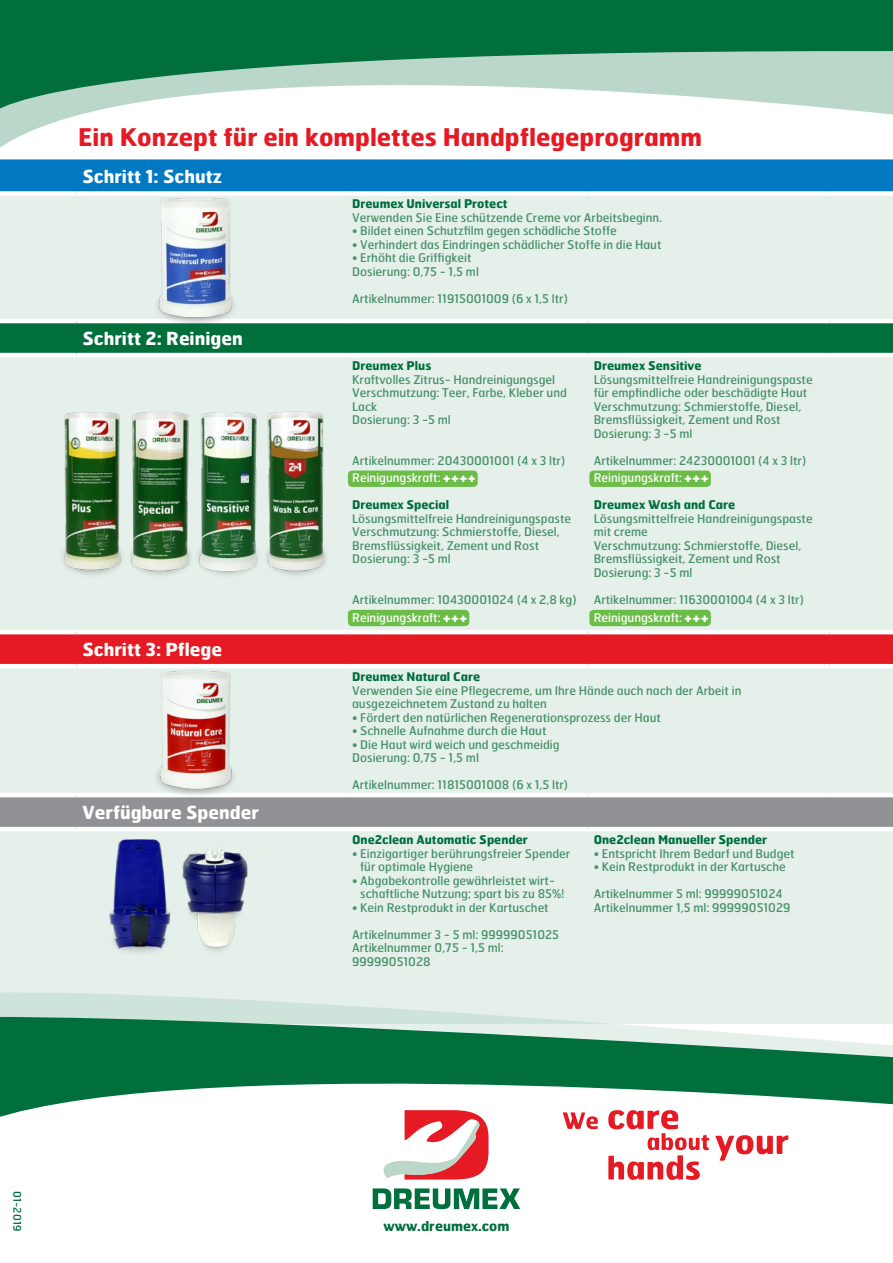
<style>
.page{position:relative;width:893px;height:1263px;background:#fff}
.page>*{position:absolute;margin:0;border:0;box-sizing:border-box;transform-origin:0 0}
.t1{font:700 24.3px "Dreumex Hermes";color:#e51a23}
.t2{font:700 18px "Dreumex Hermes";color:#fff}
.t3{font:700 13.5px "Dreumex Hermes";color:#006f3c}
.t4{font:12px/13.5px "Dreumex Hermes";color:#499269}
.t5{font:700 12px "Dreumex Hermes";color:#006f3c}
.t6{font:10.5px "Dreumex Hermes";color:#006f3c}
.s1{color:#fff}
.s2{font-family:"Hermes";font-weight:900;color:#fff}
</style>
<div class="page">
<div style="left:0;top:159px;width:893px;height:32px;background:#0079c2"></div>
<div style="left:0;top:196px;width:893px;height:795px;background:#e5f0eb"></div>
<div style="left:0;top:323px;width:893px;height:30px;background:#006f3c"></div>
<div style="left:0;top:634px;width:893px;height:30px;background:#e51a23"></div>
<div style="left:0;top:668px;width:893px;height:125px;background:#e5f0eb"></div>
<div style="left:0;top:797px;width:893px;height:30px;background:#919295"></div>
<hr style="left:0;top:319px;width:76px;height:4px;background:#fff">
<hr style="left:76px;top:319px;width:270px;height:4px;background:#fff">
<hr style="left:346px;top:319px;width:242px;height:4px;background:#fff">
<hr style="left:588px;top:319px;width:241px;height:4px;background:#fff">
<hr style="left:829px;top:319px;width:64px;height:4px;background:#fff">
<hr style="left:0;top:353px;width:76px;height:4px;background:#fff">
<hr style="left:76px;top:353px;width:270px;height:4px;background:#fff">
<hr style="left:346px;top:353px;width:242px;height:4px;background:#fff">
<hr style="left:588px;top:353px;width:241px;height:4px;background:#fff">
<hr style="left:829px;top:353px;width:64px;height:4px;background:#fff">
<hr style="left:0;top:630px;width:76px;height:4px;background:#fff">
<hr style="left:76px;top:630px;width:270px;height:4px;background:#fff">
<hr style="left:346px;top:630px;width:242px;height:4px;background:#fff">
<hr style="left:588px;top:630px;width:241px;height:4px;background:#fff">
<hr style="left:829px;top:630px;width:64px;height:4px;background:#fff">
<hr style="left:0;top:664px;width:76px;height:4px;background:#fff">
<hr style="left:76px;top:664px;width:270px;height:4px;background:#fff">
<hr style="left:346px;top:664px;width:242px;height:4px;background:#fff">
<hr style="left:588px;top:664px;width:241px;height:4px;background:#fff">
<hr style="left:829px;top:664px;width:64px;height:4px;background:#fff">
<hr style="left:0;top:793px;width:76px;height:4px;background:#fff">
<hr style="left:76px;top:793px;width:270px;height:4px;background:#fff">
<hr style="left:346px;top:793px;width:242px;height:4px;background:#fff">
<hr style="left:588px;top:793px;width:241px;height:4px;background:#fff">
<hr style="left:829px;top:793px;width:64px;height:4px;background:#fff">
<hr style="left:0;top:827px;width:76px;height:4px;background:#fff">
<hr style="left:76px;top:827px;width:270px;height:4px;background:#fff">
<hr style="left:346px;top:827px;width:242px;height:4px;background:#fff">
<hr style="left:588px;top:827px;width:241px;height:4px;background:#fff">
<hr style="left:829px;top:827px;width:64px;height:4px;background:#fff">
<div style="left:348px;top:470px;width:130px;height:17px;background:#6bbd48;border-radius:4px"></div>
<div style="left:348px;top:610px;width:121px;height:16px;background:#6bbd48;border-radius:4px"></div>
<div style="left:589px;top:470px;width:122px;height:17px;background:#6bbd48;border-radius:4px"></div>
<div style="left:589px;top:610px;width:122px;height:16px;background:#6bbd48;border-radius:4px"></div>
<div style="left:59px;top:535px;width:68px;height:44px;background:#e5f0eb"></div>
<div style="left:127px;top:535px;width:68px;height:44px;background:#231f20;opacity:.4"></div>
<div style="left:194px;top:535px;width:68px;height:44px;background:#e5f0eb"></div>
<div style="left:262px;top:535px;width:68px;height:44px;background:#231f20;opacity:.4"></div>
<img style="left:194px;top:407px;width:68px;height:168px">
<img style="left:57px;top:408px;width:69px;height:167px">
<img style="left:126px;top:410px;width:68px;height:163px">
<img style="left:258px;top:408px;width:78px;height:165px">
<div style="left:153px;top:283px;width:85px;height:44px;background:#231f20;opacity:.4"></div>
<img style="left:151px;top:196px;width:89px;height:125px">
<div style="left:153px;top:755px;width:85px;height:44px;background:#231f20;opacity:.4"></div>
<img style="left:156px;top:668px;width:81px;height:126px">
<img style="left:175px;top:841px;width:80px;height:114px">
<div style="left:109px;top:917px;width:60px;height:39px;background:#e4efea"></div>
<img style="left:105px;top:832px;width:70px;height:123px">
<svg style="left:0;top:118px;width:68px;height:30px"></svg>
<svg style="left:0;top:0;width:893px;height:118px;fill:#006f3c"></svg>
<svg style="left:0;top:991px;width:893px;height:26px;background:#ddebe4"></svg>
<svg style="left:0;top:1017px;width:893px;height:100px;fill:#006f3c"></svg>
<svg style="left:373px;top:1188px;width:147px;height:21px"></svg>
<svg style="left:374px;top:1110px;width:114px;height:69px"></svg>
<svg style="left:563px;top:1110px;width:225px;height:70px"></svg>
<h1 class="t1" style="left:78px;top:116px;width:625px">Ein Konzept für ein komplettes Handpflegeprogramm</h1>
<h2 class="t2" style="left:82px;top:161px;width:141px">Schritt 1: Schutz</h2>
<h2 class="t2" style="left:82px;top:322px;width:162px">Schritt 2: Reinigen</h2>
<h2 class="t2" style="left:82px;top:633px;width:141px">Schritt 3: Pflege</h2>
<h2 class="t2" style="left:82px;top:796px;width:178px">Verfügbare Spender</h2>
<p class="t5" style="left:352px;top:193px;width:157px">Dreumex Universal Protect</p>
<p class="t4" style="left:352px;top:210px;width:312px">Verwenden Sie Eine schützende Creme vor Arbeitsbeginn.</p>
<p class="t4" style="left:352px;top:223px;width:266px">• Bildet einen Schutzfilm gegen schädliche Stoffe</p>
<p class="t4" style="left:352px;top:237px;width:311px">• Verhindert das Eindringen schädlicher Stoffe in die Haut</p>
<p class="t4" style="left:352px;top:250px;width:128px">• Erhöht die Griffigkeit<br>Dosierung: 0,75 - 1,5 ml</p>
<p class="t4" style="left:352px;top:291px;width:217px">Artikelnummer: 11915001009 (6 x 1,5 ltr)</p>
<p class="t5" style="left:352px;top:355px;width:81px">Dreumex Plus</p>
<p class="t4" style="left:352px;top:371px;width:216px">Kraftvolles Zitrus- Handreinigungsgel<br>Verschmutzung: Teer, Farbe, Kleber und<br>Lack<br>Dosierung: 3 -5 ml</p>
<p class="t4" style="left:352px;top:450px;width:215px;line-height:17.7px">Artikelnummer: 20430001001 (4 x 3 ltr)<br><span class="s1">Reinigungskraft:</span> <span class="s2">++++</span></p>
<p class="t5" style="left:352px;top:494px;width:99px">Dreumex Special</p>
<p class="t4" style="left:352px;top:511px;width:221px">Lösungsmittelfreie Handreinigungspaste Verschmutzung: Schmierstoffe, Diesel, Bremsflüssigkeit, Zement und Rost Dosierung: 3 -5 ml</p>
<p class="t4" style="left:352px;top:590px;width:226px;line-height:17.7px">Artikelnummer: 10430001024 (4 x 2,8 kg)<br><span class="s1">Reinigungskraft:</span> <span class="s2">+++</span></p>
<p class="t5" style="left:594px;top:355px;width:109px">Dreumex Sensitive</p>
<p class="t4" style="left:594px;top:371px;width:221px">Lösungsmittelfreie Handreinigungspaste für empfindliche oder beschädigte Haut Verschmutzung: Schmierstoffe, Diesel, Bremsflüssigkeit, Zement und Rost Dosierung: 3 -5 ml</p>
<p class="t4" style="left:594px;top:450px;width:214px;line-height:17.7px">Artikelnummer: 24230001001 (4 x 3 ltr)<br><span class="s1">Reinigungskraft:</span> <span class="s2">+++</span></p>
<p class="t5" style="left:594px;top:494px;width:143px">Dreumex Wash and Care</p>
<p class="t4" style="left:594px;top:511px;width:221px">Lösungsmittelfreie Handreinigungspaste mit creme<br>Verschmutzung: Schmierstoffe, Diesel,<br>Bremsflüssigkeit, Zement und Rost<br>Dosierung: 3 -5 ml</p>
<p class="t4" style="left:594px;top:590px;width:212px;line-height:17.7px">Artikelnummer: 11630001004 (4 x 3 ltr)<br><span class="s1">Reinigungskraft:</span> <span class="s2">+++</span></p>
<p class="t5" style="left:352px;top:666px;width:130px">Dreumex Natural Care</p>
<p class="t4" style="left:352px;top:682px;width:391px">Verwenden Sie eine Pflegecreme, um Ihre Hände auch nach der Arbeit in ausgezeichnetem Zustand zu halten</p>
<p class="t4" style="left:352px;top:709px;width:310px">• Fördert den natürlichen Regenerationsprozess der Haut</p>
<p class="t4" style="left:352px;top:723px;width:196px">• Schnelle Aufnahme durch die Haut</p>
<p class="t4" style="left:352px;top:736px;width:209px">• Die Haut wird weich und geschmeidig<br>Dosierung: 0,75 - 1,5 ml</p>
<p class="t4" style="left:352px;top:777px;width:218px">Artikelnummer: 11815001008 (6 x 1,5 ltr)</p>
<p class="t5" style="left:352px;top:829px;width:177px">One2clean Automatic Spender</p>
<p class="t4" style="left:360px;top:845px;width:212px;text-indent:-8px">• Einzigartiger berührungsfreier Spender für optimale Hygiene</p>
<p class="t4" style="left:360px;top:872px;width:206px;text-indent:-8px">• Abgabekontrolle gewährleistet wirt&shy;schaftliche Nutzung; spart bis zu 85%!</p>
<p class="t4" style="left:352px;top:899px;width:198px">• Kein Restprodukt in der Kartuschet</p>
<p class="t4" style="left:352px;top:926px;width:209px">Artikelnummer 3 - 5 ml: 99999051025<br>Artikelnummer 0,75 - 1,5 ml:<br>99999051028</p>
<p class="t5" style="left:594px;top:829px;width:175px">One2clean Manueller Spender</p>
<p class="t4" style="left:594px;top:845px;width:203px">• Entspricht Ihrem Bedarf und Budget</p>
<p class="t4" style="left:594px;top:859px;width:194px">• Kein Restprodukt in der Kartusche</p>
<p class="t4" style="left:594px;top:886px;width:198px">Artikelnummer 5 ml: 99999051024<br>Artikelnummer 1,5 ml: 99999051029</p>
<p class="t6" style="left:27px;top:1191px;width:41px;rotate:90deg">01-2019</p>
<p class="t3" style="left:384px;top:1217px;width:127px">www.dreumex.com</p>
</div>
